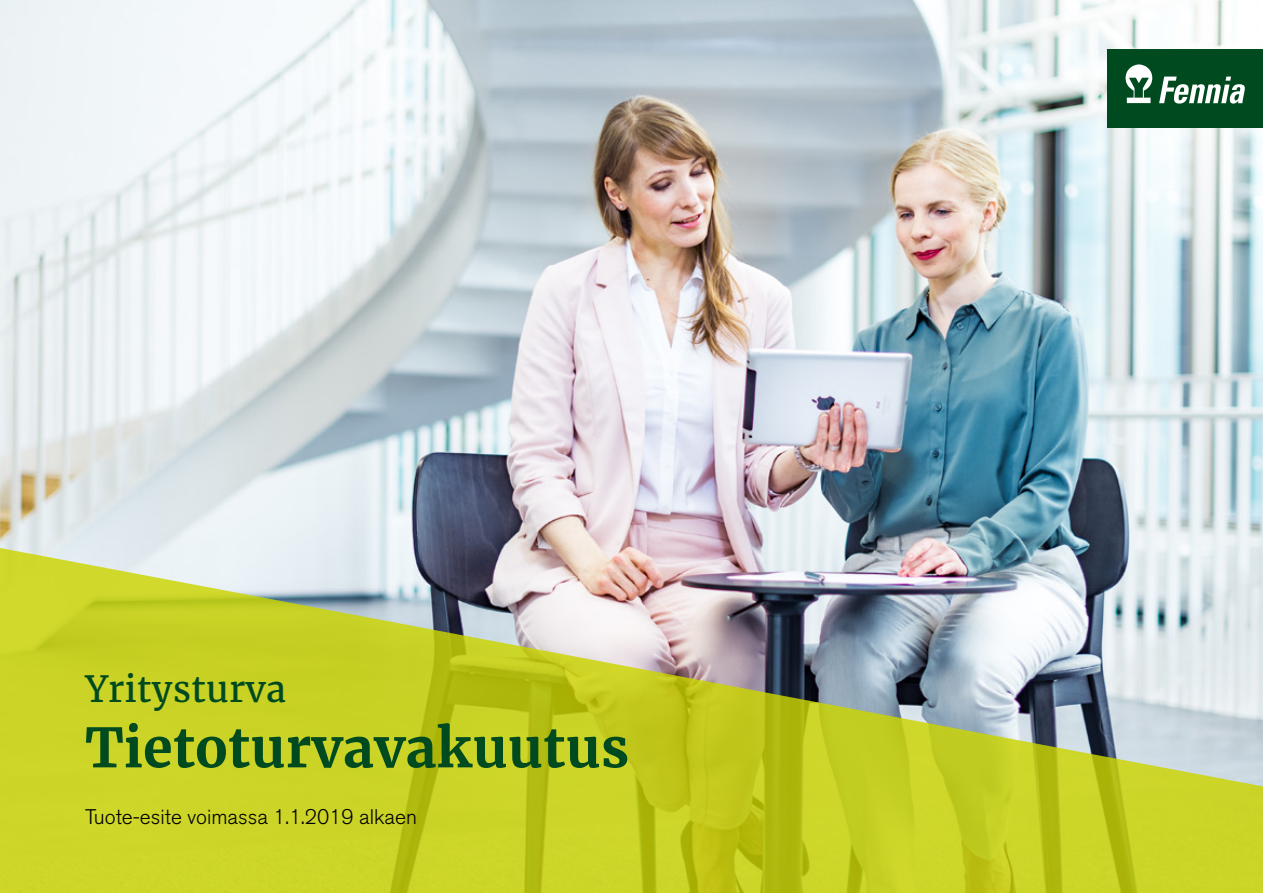
<style>
.page{position:relative;width:1263px;height:893px;background:#fff}
.page>*{position:absolute;margin:0;border:0;box-sizing:border-box;transform-origin:0 0}
.t1{font:700 54px "Merriweather";color:#004a1f}
.t2{font:36px "Merriweather";color:#004a1f}
.t3{font:300 21px "Akzidenz Grotesk BQ";color:#000}
</style>
<div class="page">
<img style="left:0;top:0;width:1263px;height:532px">
<svg style="left:0;top:532px;width:1263px;height:361px;background:#c0c75f"></svg>
<div style="left:1107px;top:49px;width:156px;height:79px;background:#004a1f"></div>
<svg style="left:1159px;top:77px;width:86px;height:27px"></svg>
<svg style="left:1125px;top:64px;width:27px;height:39px"></svg>
<h2 class="t2" style="left:85px;top:666px;width:203px">Yritysturva</h2>
<h1 class="t1" style="left:85px;top:713px;width:545px">Tietoturvavakuutus</h1>
<p class="t3" style="left:85px;top:805px;width:333px">Tuote-esite voimassa 1.1.2019 alkaen</p>
</div>
